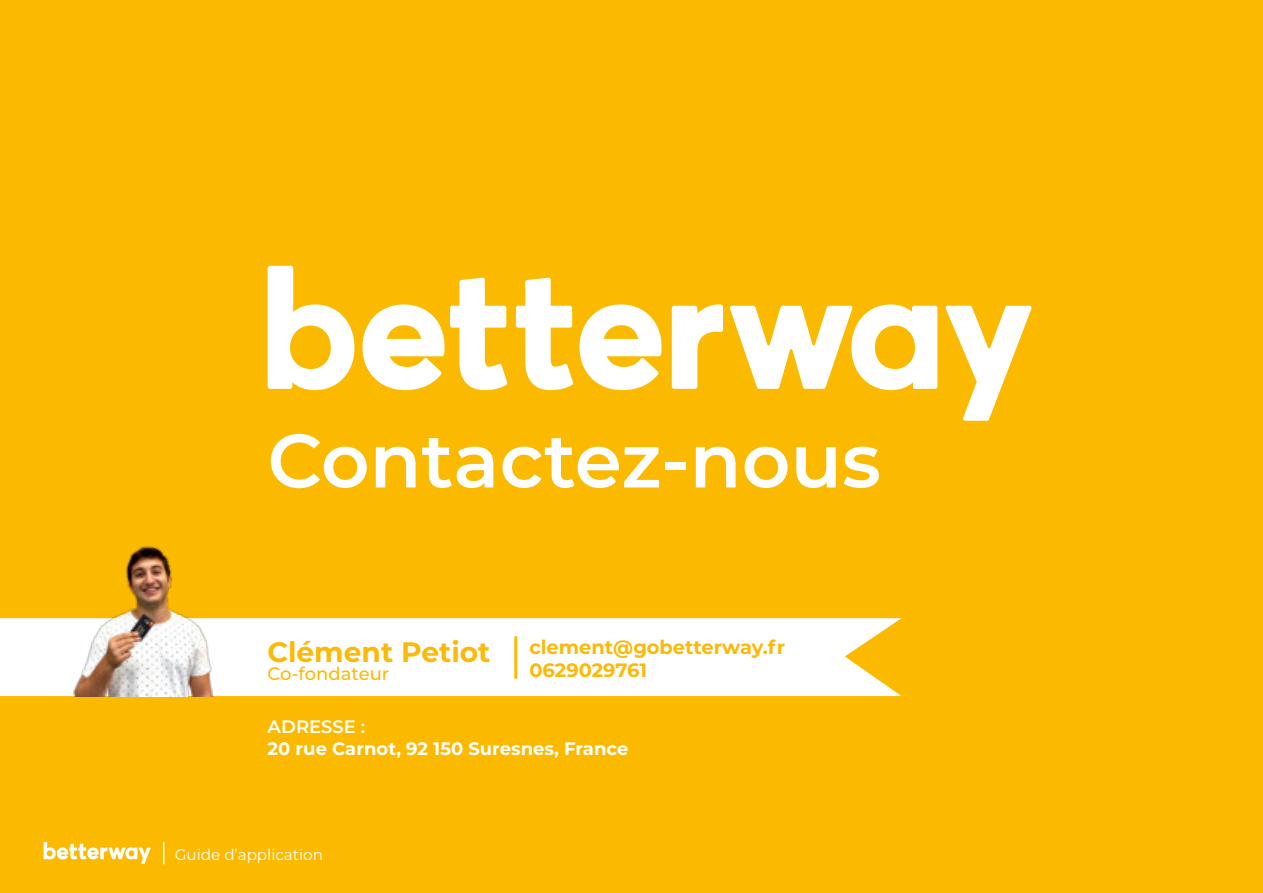
<style>
.page{position:relative;width:1263px;height:893px;background:#fbba00}
.page>*{position:absolute;margin:0;border:0;box-sizing:border-box;transform-origin:0 0}
.t1{font:600 75.6px "Montserrat";color:#fff}
.t2{font:700 28.05px "Montserrat";color:#fbb908}
.t3{font:700 19.35px/23.2px "Montserrat";color:#fbb908}
.t4{font:700 18px "Montserrat";color:#fff}
.t5{font:500 18px "Montserrat";color:#fbb908}
.t6{font:600 18px "Montserrat";color:#fff}
.t7{font:15.15px "Montserrat";color:#fff}
</style>
<div class="page">
<div style="left:0;top:618px;width:901px;height:78px;background:#fff"></div>
<svg style="left:163px;top:842px;width:1px;height:22px"></svg>
<hr style="left:514px;top:637px;width:3px;height:41px;background:#fbb908">
<img style="left:72px;top:545px;width:144px;height:151px">
<svg style="left:268px;top:266px;width:86px;height:124px"></svg>
<svg style="left:450px;top:278px;width:57px;height:112px"></svg>
<svg style="left:516px;top:278px;width:57px;height:112px"></svg>
<svg style="left:579px;top:304px;width:82px;height:86px"></svg>
<svg style="left:362px;top:304px;width:82px;height:86px"></svg>
<svg style="left:672px;top:304px;width:51px;height:85px"></svg>
<svg style="left:730px;top:304px;width:207px;height:86px"></svg>
<svg style="left:945px;top:306px;width:86px;height:115px"></svg>
<svg style="left:44px;top:842px;width:107px;height:22px"></svg>
<h1 class="t1" style="left:267px;top:429px;width:615px">Contactez-nous</h1>
<h2 class="t2" style="left:267px;top:637px;width:225px">Clément Petiot</h2>
<p class="t5" style="left:267px;top:666px;width:123px">Co-fondateur</p>
<p class="t3" style="left:529px;top:635px;width:257px">clement@gobetterway.fr<br>0629029761</p>
<p class="t6" style="left:268px;top:719px;width:99px">ADRESSE :</p>
<p class="t4" style="left:268px;top:739px;width:362px">20 rue Carnot, 92 150 Suresnes, France</p>
<p class="t7" style="left:175px;top:847px;width:150px">Guide d’application</p>
</div>
